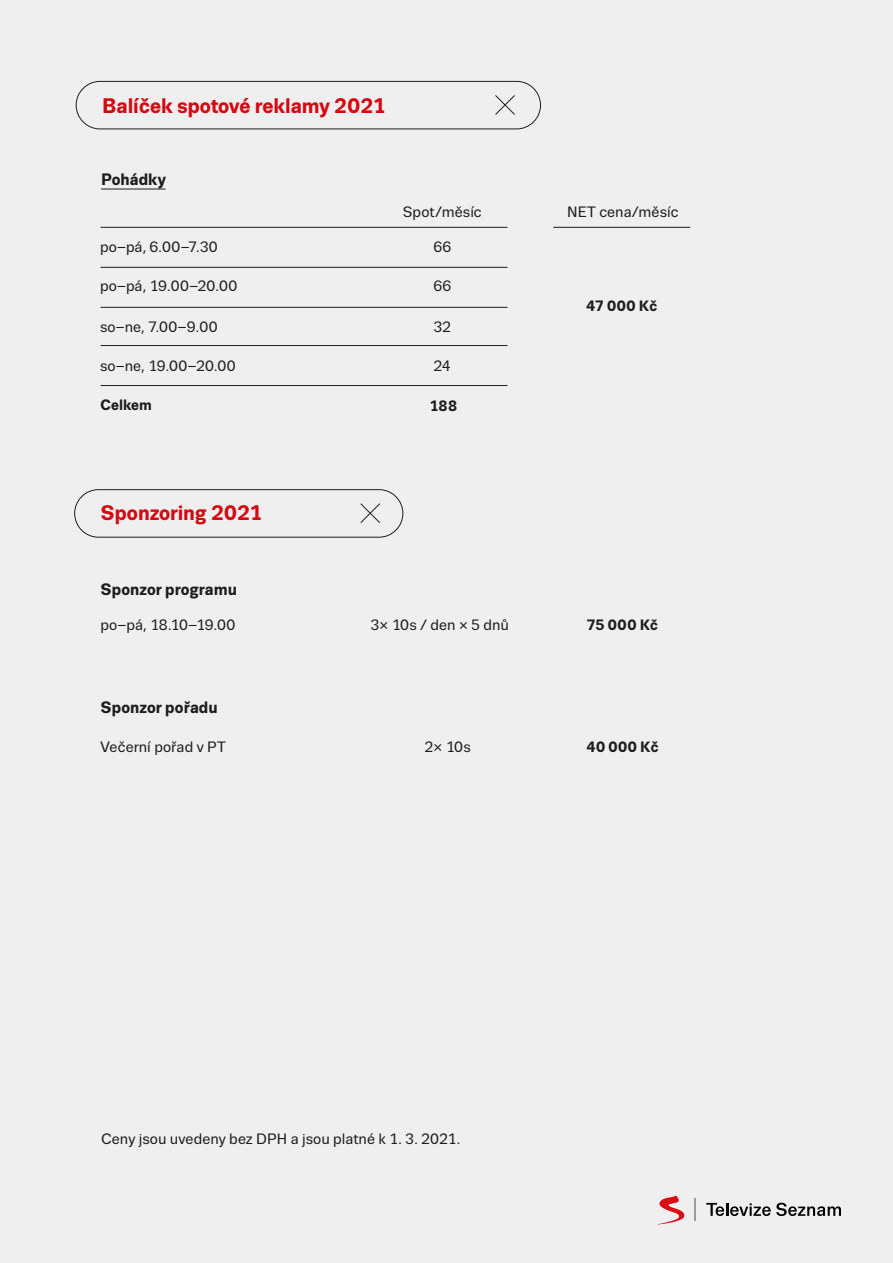
<style>
.page{position:relative;width:893px;height:1263px;background:#efeff0}
.page>*{position:absolute;margin:0;border:0;box-sizing:border-box;transform-origin:0 0}
.t1{font:700 21px "Trivia Sans";letter-spacing:-.005em;color:#d50911}
.t2{font:700 16.5px "Trivia Sans";color:#1d1d1b}
.t3{font:15px "Trivia Sans";letter-spacing:.005em;color:#1d1d1b}
.t4{font:700 15px "Trivia Sans";letter-spacing:.005em;color:#1d1d1b}
</style>
<div class="page">
<div style="left:74px;top:489px;width:329px;height:49px;border:1px solid #1d1d1b;border-radius:24px"></div>
<svg style="left:360px;top:503px;width:20px;height:20px"></svg>
<hr style="left:694px;top:1198px;width:2px;height:22px;background:#9c9c9c">
<svg style="left:659px;top:1195px;width:25px;height:29px"></svg>
<svg style="left:706px;top:1203px;width:135px;height:13px"></svg>
<div style="left:76px;top:81px;width:465px;height:48px;border:1px solid #1d1d1b;border-radius:24px"></div>
<svg style="left:495px;top:95px;width:20px;height:20px"></svg>
<hr style="left:553px;top:227px;width:137px;height:1px;background:#1d1d1b">
<hr style="left:101px;top:227px;width:406px;height:1px;background:#1d1d1b">
<hr style="left:101px;top:267px;width:406px;height:1px;background:#1d1d1b">
<hr style="left:101px;top:307px;width:406px;height:1px;background:#1d1d1b">
<hr style="left:101px;top:345px;width:406px;height:1px;background:#1d1d1b">
<hr style="left:101px;top:385px;width:406px;height:1px;background:#1d1d1b">
<hr style="left:101px;top:189px;width:65px;height:1px;background:#1d1d1b">
<h1 class="t1" style="left:102px;top:94px;width:285px">Balíček spotové reklamy 2021</h1>
<p class="t2" style="left:101px;top:171px;width:67px">Pohádky</p>
<p class="t3" style="left:100px;top:239px;width:119px">po−pá, 6.00−7.30</p>
<p class="t3" style="left:100px;top:278px;width:139px">po−pá, 19.00−20.00</p>
<p class="t3" style="left:100px;top:319px;width:119px">so−ne, 7.00−9.00</p>
<p class="t3" style="left:100px;top:358px;width:137px">so−ne, 19.00−20.00</p>
<p class="t4" style="left:100px;top:397px;width:53px">Celkem</p>
<h1 class="t1" style="left:101px;top:502px;width:163px">Sponzoring 2021</h1>
<p class="t3" style="left:403px;top:204px;width:80px">Spot/měsíc</p>
<p class="t3" style="left:567px;top:204px;width:113px">NET cena/měsíc</p>
<p class="t3" style="left:433px;top:239px;width:20px">66</p>
<p class="t3" style="left:433px;top:278px;width:20px">66</p>
<p class="t3" style="left:433px;top:319px;width:19px">32</p>
<p class="t3" style="left:433px;top:358px;width:19px">24</p>
<p class="t4" style="left:429px;top:397px;width:29px">188</p>
<p class="t4" style="left:586px;top:298px;width:73px">47 000 Kč</p>
<p class="t2" style="left:101px;top:580px;width:138px">Sponzor programu</p>
<p class="t3" style="left:101px;top:617px;width:136px">po−pá, 18.10−19.00</p>
<p class="t3" style="left:371px;top:617px;width:140px">3× 10s / den × 5 dnů</p>
<p class="t4" style="left:587px;top:616px;width:73px">75 000 Kč</p>
<p class="t2" style="left:101px;top:698px;width:119px">Sponzor pořadu</p>
<p class="t3" style="left:101px;top:739px;width:127px">Večerní pořad v PT</p>
<p class="t3" style="left:425px;top:739px;width:48px">2× 10s</p>
<p class="t4" style="left:587px;top:739px;width:73px">40 000 Kč</p>
<p class="t3" style="left:101px;top:1131px;width:360px">Ceny jsou uvedeny bez DPH a jsou platné k 1. 3. 2021.</p>
</div>
